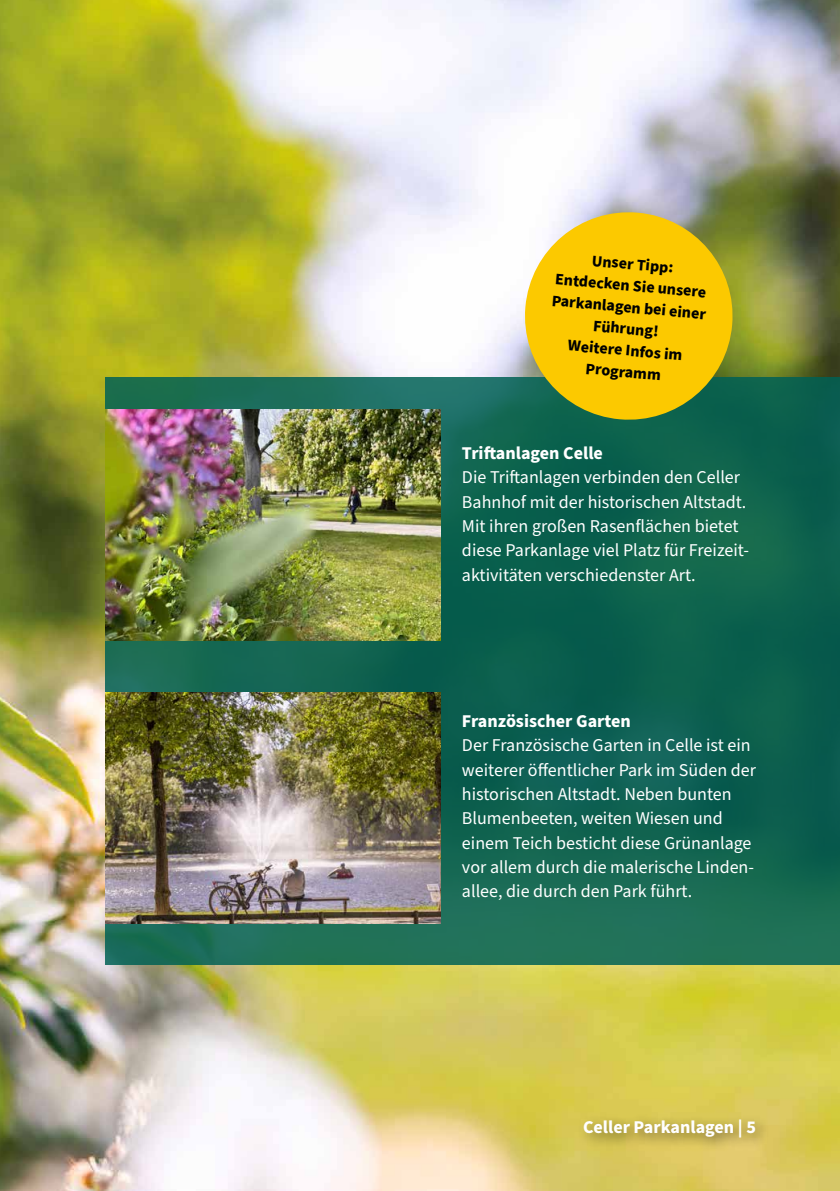
<style>
.page{position:relative;width:840px;height:1191px;background:#fff}
.page>*{position:absolute;margin:0;border:0;box-sizing:border-box;transform-origin:0 0}
.t1{font:18px/24.4px "Source Sans Pro";color:#fff}
.t2{font:700 18px "Source Sans Pro";color:#fff}
.t3{font:700 16px/21.6px "Source Sans Pro";color:#000;text-align:center}
</style>
<div class="page">
<img style="left:0;top:0;width:839px;height:1191px">
<svg style="left:105px;top:378px;width:734px;height:587px;background:#116450"></svg>
<div style="left:576px;top:1112px;width:194px;height:40px;background:#000;opacity:.5"></div>
<svg style="left:520px;top:208px;width:216px;height:216px;background:#d6bb23"></svg>
<img style="left:105px;top:409px;width:336px;height:231px">
<img style="left:105px;top:692px;width:336px;height:231px">
<p class="t3" style="left:556px;top:247px;width:156px;rotate:5deg">Unser Tipp:<br>Entdecken Sie unsere<br>Parkanlagen bei einer<br>Führung!<br>Weitere Infos im<br>Programm</p>
<p class="t2" style="left:461px;top:441px;width:142px">Triftanlagen Celle</p>
<p class="t1" style="left:461px;top:466px;width:288px">Die Triftanlagen verbinden den Celler Bahnhof mit der historischen Altstadt.<br>Mit ihren großen Rasenflächen bietet diese Parkanlage viel Platz für Freizeit&shy;aktivitäten verschiedenster Art.</p>
<p class="t2" style="left:461px;top:709px;width:170px">Französischer Garten</p>
<p class="t1" style="left:461px;top:734px;width:295px">Der Französische Garten in Celle ist ein weiterer öffentlicher Park im Süden der historischen Altstadt. Neben bunten Blumenbeeten, weiten Wiesen und einem Teich besticht diese Grünanlage vor allem durch die malerische Linden&shy;allee, die durch den Park führt.</p>
<p class="t2" style="left:582px;top:1115px;width:174px">Celler Parkanlagen | 5</p>
</div>
